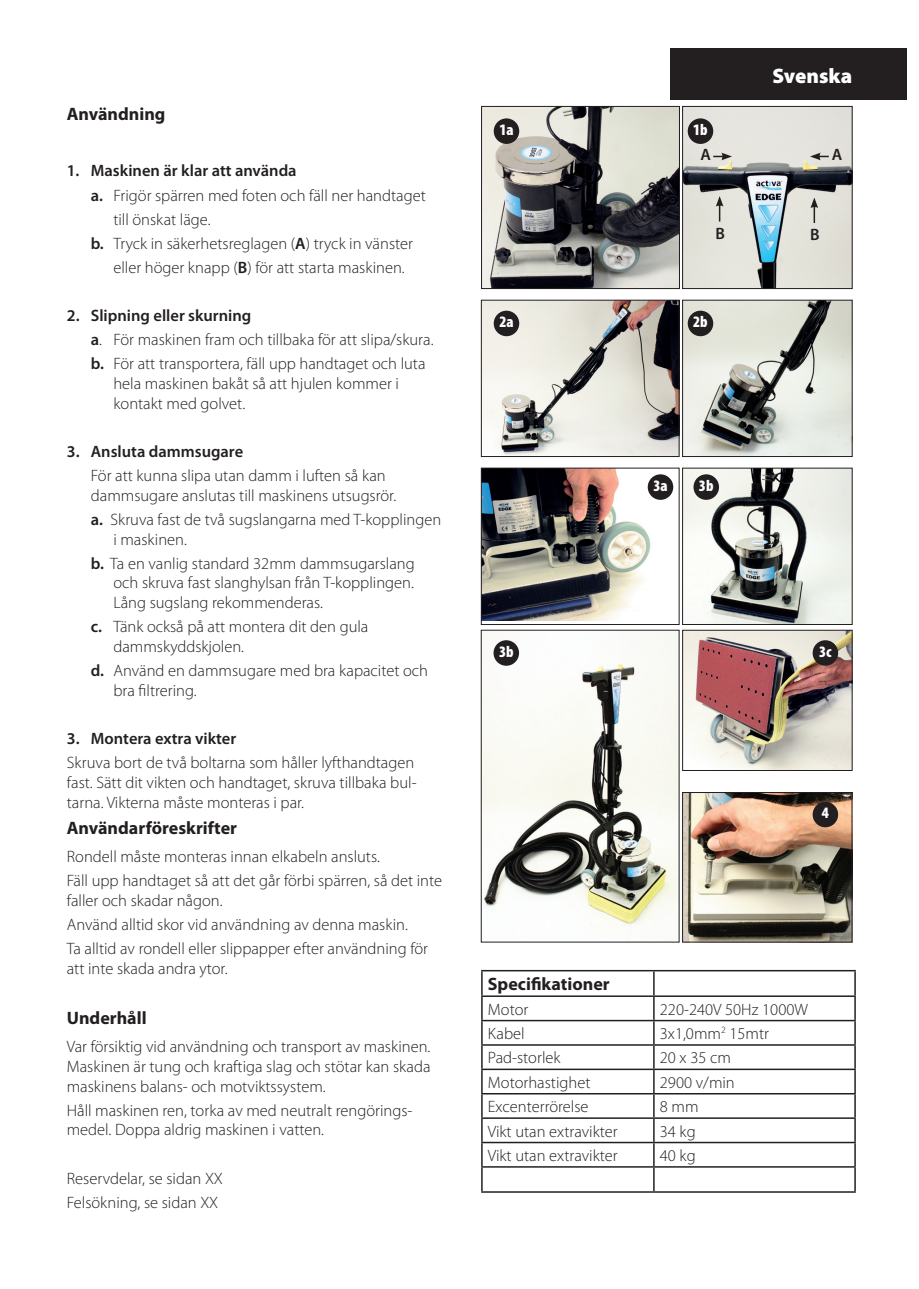
<style>
.page{position:relative;width:919px;height:1289px;background:#fff}
.page>*{position:absolute;margin:0;border:0;box-sizing:border-box;transform-origin:0 0}
.t1{font:900 21px "Myriad Pro";color:#fff}
.t2{font:700 18px "Myriad Pro";color:#231f20}
.t3{font:300 16.5px/19.8px "Myriad Pro";color:#231f20}
.t4{font:600 16.5px "Myriad Pro";color:#231f20}
.t5{font:900 condensed 16.05px "Myriad Pro";color:#fff}
.s1{font-weight:600}
</style>
<div class="page">
<div style="left:670px;top:49px;width:236px;height:51px;background:#231f20"></div>
<img style="left:684px;top:632px;width:166px;height:136px">
<div style="left:682px;top:630px;width:170px;height:140px;border:1px solid #231f20"></div>
<img style="left:483px;top:632px;width:194px;height:306px">
<div style="left:481px;top:630px;width:198px;height:312px;border:1px solid #231f20"></div>
<img style="left:483px;top:108px;width:194px;height:178px">
<div style="left:481px;top:106px;width:198px;height:182px;border:1px solid #231f20"></div>
<img style="left:684px;top:108px;width:166px;height:179px">
<div style="left:682px;top:106px;width:170px;height:183px;border:1px solid #231f20"></div>
<img style="left:483px;top:302px;width:194px;height:152px">
<div style="left:481px;top:300px;width:198px;height:156px;border:1px solid #231f20"></div>
<img style="left:684px;top:302px;width:166px;height:152px">
<div style="left:682px;top:300px;width:170px;height:156px;border:1px solid #231f20"></div>
<img style="left:483px;top:470px;width:191px;height:150px">
<div style="left:481px;top:468px;width:198px;height:156px;border:1px solid #231f20"></div>
<div style="left:493px;top:118px;width:26px;height:26px;background:#231f20;border-radius:50%"></div>
<div style="left:687px;top:118px;width:26px;height:26px;background:#231f20;border-radius:50%"></div>
<div style="left:493px;top:311px;width:26px;height:25px;background:#231f20;border-radius:50%"></div>
<div style="left:687px;top:311px;width:26px;height:25px;background:#231f20;border-radius:50%"></div>
<img style="left:684px;top:470px;width:166px;height:152px">
<div style="left:682px;top:468px;width:170px;height:156px;border:1px solid #231f20"></div>
<div style="left:647px;top:474px;width:26px;height:26px;background:#231f20;border-radius:50%"></div>
<div style="left:493px;top:640px;width:26px;height:25px;background:#231f20;border-radius:50%"></div>
<div style="left:693px;top:474px;width:26px;height:26px;background:#231f20;border-radius:50%"></div>
<div style="left:812px;top:640px;width:26px;height:25px;background:#231f20;border-radius:50%"></div>
<hr style="left:481px;top:969px;width:172px;height:2px;background:#231f20">
<hr style="left:653px;top:969px;width:202px;height:2px;background:#231f20">
<hr style="left:481px;top:995px;width:172px;height:1px;background:#231f20">
<hr style="left:653px;top:995px;width:202px;height:1px;background:#231f20">
<hr style="left:481px;top:1019px;width:172px;height:2px;background:#231f20">
<hr style="left:653px;top:1019px;width:202px;height:2px;background:#231f20">
<hr style="left:481px;top:1044px;width:172px;height:1px;background:#231f20">
<hr style="left:653px;top:1044px;width:202px;height:1px;background:#231f20">
<hr style="left:481px;top:1068px;width:172px;height:2px;background:#231f20">
<hr style="left:653px;top:1068px;width:202px;height:2px;background:#231f20">
<hr style="left:481px;top:1092px;width:172px;height:2px;background:#231f20">
<hr style="left:653px;top:1092px;width:202px;height:2px;background:#231f20">
<hr style="left:481px;top:1117px;width:172px;height:1px;background:#231f20">
<hr style="left:653px;top:1117px;width:202px;height:1px;background:#231f20">
<hr style="left:481px;top:1141px;width:172px;height:2px;background:#231f20">
<hr style="left:653px;top:1141px;width:202px;height:2px;background:#231f20">
<hr style="left:481px;top:1166px;width:172px;height:1px;background:#231f20">
<svg style="left:481px;top:971px;width:1px;height:220px"></svg>
<hr style="left:653px;top:1166px;width:202px;height:1px;background:#231f20">
<svg style="left:653px;top:971px;width:1px;height:220px"></svg>
<svg style="left:854px;top:971px;width:1px;height:220px"></svg>
<hr style="left:481px;top:1191px;width:172px;height:1px;background:#231f20">
<hr style="left:653px;top:1191px;width:202px;height:1px;background:#231f20">
<svg style="left:715px;top:196px;width:8px;height:25px"></svg>
<svg style="left:810px;top:197px;width:8px;height:26px"></svg>
<svg style="left:810px;top:153px;width:18px;height:7px"></svg>
<svg style="left:713px;top:153px;width:19px;height:7px"></svg>
<img style="left:684px;top:794px;width:166px;height:146px">
<div style="left:682px;top:792px;width:170px;height:150px;border:1px solid #231f20"></div>
<div style="left:812px;top:801px;width:26px;height:26px;background:#231f20;border-radius:50%"></div>
<p class="t2" style="left:67px;top:102px;width:100px">Användning</p>
<p class="t4" style="left:67px;top:160px;width:231px">1. Maskinen är klar att använda</p>
<p class="t3" style="left:91px;top:185px;width:336px"><span class="s1">a.</span> Frigör spärren med foten och fäll ner handtaget</p>
<p class="t3" style="left:113px;top:209px;width:99px">till önskat läge.</p>
<p class="t3" style="left:91px;top:233px;width:324px"><span class="s1">b.</span> Tryck in säkerhetsreglagen (<span class="s1">A</span>) tryck in vänster</p>
<p class="t3" style="left:113px;top:257px;width:293px">eller höger knapp (<span class="s1">B</span>) för att starta maskinen.</p>
<p class="t3" style="left:91px;top:303px;width:344px;line-height:24px;text-indent:-24px"><span class="s1">2. Slipning eller skurning<br>a</span>. För maskinen fram och tillbaka för att slipa/skura. <span class="s1">b.</span> För att transportera, fäll upp handtaget och luta</p>
<p class="t3" style="left:113px;top:373px;width:287px">hela maskinen bakåt så att hjulen kommer i kontakt med golvet.</p>
<p class="t4" style="left:67px;top:441px;width:178px">3. Ansluta dammsugare</p>
<p class="t3" style="left:91px;top:465px;width:307px">För att kunna slipa utan damm i luften så kan dammsugare anslutas till maskinens utsugsrör.</p>
<p class="t3" style="left:113px;top:509px;width:329px;text-indent:-22px"><span class="s1">a.</span> Skruva fast de två sugslangarna med T-kopplingen i maskinen.</p>
<p class="t3" style="left:113px;top:553px;width:303px;text-align:justify;text-indent:-22px"><span class="s1">b.</span> Ta en vanlig standard 32mm dammsugarslang och skruva fast slanghylsan från T-kopplingen.<br>Lång sugslang rekommenderas.</p>
<p class="t3" style="left:113px;top:616px;width:256px;text-indent:-23px"><span class="s1">c.</span> Tänk också på att montera dit den gula dammskyddskjolen.</p>
<p class="t3" style="left:113px;top:660px;width:316px;text-indent:-23px"><span class="s1">d.</span> Använd en dammsugare med bra kapacitet och bra filtrering.</p>
<p class="t4" style="left:67px;top:728px;width:171px">3. Montera extra vikter</p>
<p class="t3" style="left:67px;top:752px;width:351px">Skruva bort de två boltarna som håller lyfthandtagen fast. Sätt dit vikten och handtaget, skruva tillbaka bul&shy;tarna. Vikterna måste monteras i par.</p>
<p class="t2" style="left:67px;top:815px;width:172px">Användarföreskrifter</p>
<p class="t3" style="left:67px;top:844px;width:377px;line-height:24px">Rondell måste monteras innan elkabeln ansluts.<br>Fäll upp handtaget så att det går förbi spärren, så det inte</p>
<p class="t3" style="left:67px;top:888px;width:363px;line-height:24px">faller och skadar någon.<br>Använd alltid skor vid användning av denna maskin.<br>Ta alltid av rondell eller slippapper efter användning för</p>
<p class="t3" style="left:67px;top:958px;width:162px">att inte skada andra ytor.</p>
<p class="t2" style="left:67px;top:1005px;width:81px">Underhåll</p>
<p class="t3" style="left:67px;top:1036px;width:365px;text-align:justify">Var försiktig vid användning och transport av maskinen.<br>Maskinen är tung och kraftiga slag och stötar kan skada maskinens balans- och motviktssystem.</p>
<p class="t3" style="left:67px;top:1100px;width:347px">Håll maskinen ren, torka av med neutralt rengörings&shy;medel. Doppa aldrig maskinen i vatten.</p>
<p class="t3" style="left:67px;top:1165px;width:157px;line-height:24px">Reservdelar, se sidan XX<br>Felsökning, se sidan XX</p>
<p class="t5" style="left:499px;top:119px;width:16px">1a</p>
<p class="t5" style="left:693px;top:119px;width:16px">1b</p>
<p class="t1" style="left:772px;top:61px;width:81px">Svenska</p>
<p class="t4" style="left:700px;top:144px;width:12px">A</p>
<p class="t4" style="left:831px;top:144px;width:12px">A</p>
<p class="t4" style="left:715px;top:222px;width:11px">B</p>
<p class="t4" style="left:810px;top:224px;width:11px">B</p>
<p class="t5" style="left:499px;top:312px;width:16px">2a</p>
<p class="t5" style="left:693px;top:312px;width:16px">2b</p>
<p class="t5" style="left:499px;top:641px;width:16px">3b</p>
<p class="t5" style="left:653px;top:475px;width:16px">3a</p>
<p class="t5" style="left:699px;top:475px;width:16px">3b</p>
<p class="t5" style="left:819px;top:641px;width:14px">3c</p>
<p class="t5" style="left:821px;top:802px;width:9px">4</p>
<p class="t2" style="left:488px;top:972px;width:123px">Specifikationer</p>
<p class="t3" style="left:488px;top:999px;width:42px">Motor</p>
<p class="t3" style="left:659px;top:999px;width:150px">220-240V 50Hz 1000W</p>
<p class="t3" style="left:488px;top:1023px;width:38px">Kabel</p>
<p class="t3" style="left:659px;top:1023px;width:111px">3x1,0mm<sup>2</sup> 15mtr</p>
<p class="t3" style="left:488px;top:1047px;width:74px">Pad-storlek</p>
<p class="t3" style="left:660px;top:1047px;width:72px">20 x 35 cm</p>
<p class="t3" style="left:488px;top:1072px;width:104px">Motorhastighet</p>
<p class="t3" style="left:660px;top:1072px;width:76px">2900 v/min</p>
<p class="t3" style="left:488px;top:1096px;width:102px">Excenterrörelse</p>
<p class="t3" style="left:660px;top:1096px;width:40px">8 mm</p>
<p class="t3" style="left:488px;top:1120px;width:131px">Vikt utan extravikter</p>
<p class="t3" style="left:660px;top:1120px;width:37px">34 kg</p>
<p class="t3" style="left:488px;top:1145px;width:131px">Vikt utan extravikter</p>
<p class="t3" style="left:660px;top:1145px;width:37px">40 kg</p>
</div>
